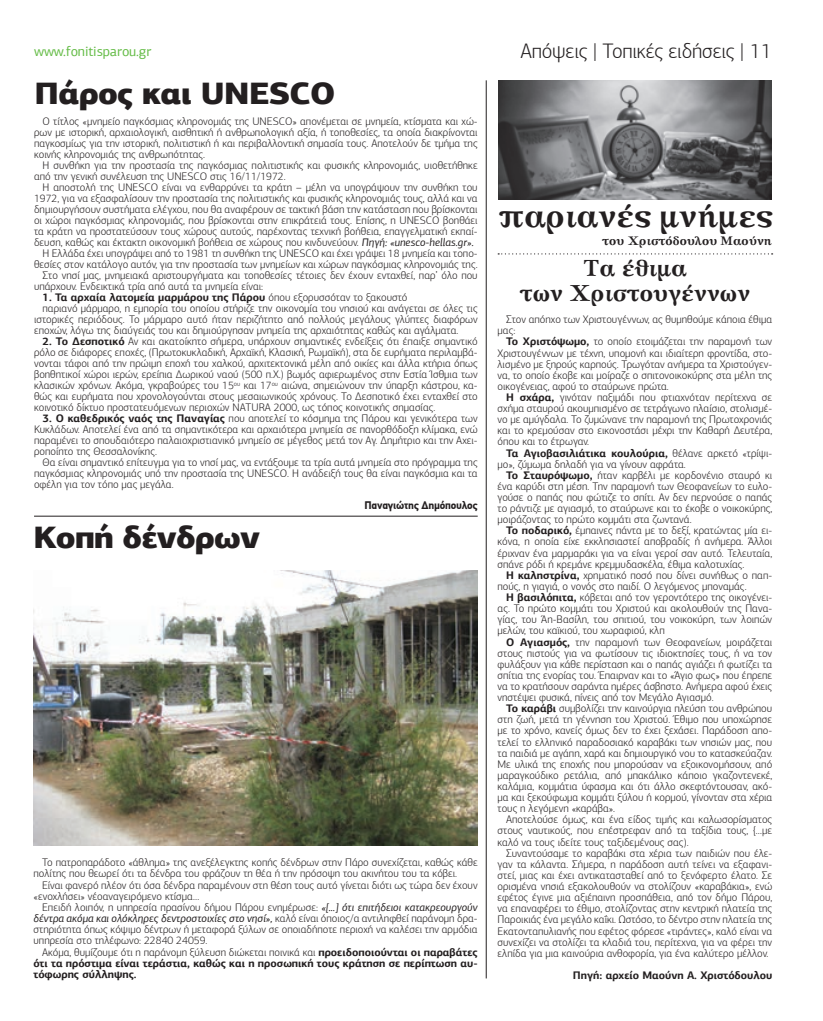
<style>
.page{position:relative;width:823px;height:1021px;background:#fff}
.page>*{position:absolute;margin:0;border:0;box-sizing:border-box;transform-origin:0 0}
.t1{font:900 31px "PF Agora Sans Pro";letter-spacing:-.02em;color:#231f20;scale:1.04 1}
.t2{font:700 30.7px "Apollonia";color:#231f20}
.t3{font:700 22px/25.1px "Apollonia";color:#231f20;text-align:center}
.t4{font:300 21px "PF Agora Sans Pro";letter-spacing:-.01em;color:#231f20}
.t5{font:14px "PF Agora Sans Pro";letter-spacing:-.01em;color:#65bc47}
.t6{font:700 11.8px "Apollonia";color:#231f20}
.t7{font:300 11px/11.1px "PF Agora Sans Pro";color:#231f20;text-align:justify}
.t8{font:700 11px/11.2px "PF Agora Sans Pro";color:#231f20;text-align:justify}
.t9{font:700 11px "PF Din Text Pro";letter-spacing:-.02em;color:#231f20}
.s1{font-weight:400;font-style:italic}
.s2{font-weight:300}
.s3{font-weight:700}
</style>
<div class="page">
<img style="left:498px;top:81px;width:273px;height:119px">
<svg style="left:498px;top:253px;width:274px;height:1px"></svg>
<img style="left:33px;top:570px;width:444px;height:275px">
<hr style="left:485px;top:80px;width:1px;height:898px;background:#231f20">
<hr style="left:34px;top:516px;width:443px;height:1px;background:#231f20">
<p class="t5" style="left:34px;top:43px;width:119px">www.fonitisparou.gr</p>
<h1 class="t1" style="left:34px;top:73px;width:291px">Πάρος και UNESCO</h1>
<p class="t7" style="left:34px;top:116px;width:445px;text-indent:9px">Ο τίτλος «μνημείο παγκόσμιας κληρονομιάς της UNESCO» απονέμεται σε μνημεία, κτίσματα και χώ&shy;ρων με ιστορική, αρχαιολογική, αισθητική ή ανθρωπολογική αξία, ή τοποθεσίες, τα οποία διακρίνονται παγκοσμίως για την ιστορική, πολιτιστική ή και περιβαλλοντική σημασία τους. Αποτελούν δε τμήμα της κοινής κληρονομιάς της ανθρωπότητας.</p>
<p class="t7" style="left:34px;top:160px;width:445px;text-indent:9px">Η συνθήκη για την προστασία της παγκόσμιας πολιτιστικής και φυσικής κληρονομιάς, υιοθετήθηκε από την γενική συνέλευση της UNESCO στις 16/11/1972.</p>
<p class="t7" style="left:43px;top:182px;width:436px">Η αποστολή της UNESCO είναι να ενθαρρύνει τα κράτη – μέλη να υπογράψουν την συνθήκη του</p>
<p class="t7" style="left:34px;top:193px;width:445px">1972, για να εξασφαλίσουν την προστασία της πολιτιστικής και φυσικής κληρονομιάς τους, αλλά και να</p>
<p class="t7" style="left:34px;top:204px;width:445px">δημιουργήσουν συστήματα ελέγχου, που θα αναφέρουν σε τακτική βάση την κατάσταση που βρίσκονται</p>
<p class="t7" style="left:34px;top:215px;width:445px">οι χώροι παγκόσμιας κληρονομιάς, που βρίσκονται στην επικράτειά τους. Επίσης, η UNESCO βοηθάει</p>
<p class="t7" style="left:34px;top:226px;width:445px">τα κράτη να προστατεύσουν τους χώρους αυτούς, παρέχοντας τεχνική βοήθεια, επαγγελματική εκπαί-</p>
<p class="t7" style="left:34px;top:237px;width:441px">δευση, καθώς και έκτακτη οικονομική βοήθεια σε χώρους που κινδυνεύουν. <span class="s1">Πηγή: «unesco-hellas.gr».</span></p>
<p class="t7" style="left:43px;top:248px;width:436px">Η Ελλάδα έχει υπογράψει από το 1981 τη συνθήκη της UNESCO και έχει γράψει 18 μνημεία και τοπο-</p>
<p class="t7" style="left:34px;top:259px;width:445px">θεσίες στον κατάλογο αυτόν, για την προστασία των μνημείων και χώρων παγκόσμιας κληρονομιάς της.</p>
<p class="t7" style="left:43px;top:270px;width:436px">Στο νησί μας, μνημειακά αριστουργήματα και τοποθεσίες τέτοιες δεν έχουν ενταχθεί, παρ’ όλο που</p>
<p class="t7" style="left:34px;top:281px;width:230px">υπάρχουν. Ενδεικτικά τρία από αυτά τα μνημεία είναι:</p>
<p class="t8" style="left:43px;top:292px;width:366px">1. Τα αρχαία λατομεία μαρμάρου της Πάρου <span class="s2">όπου εξορυσσόταν το ξακουστό</span></p>
<p class="t7" style="left:43px;top:303px;width:436px">παριανό μάρμαρο, η εμπορία του οποίου στήριζε την οικονομία του νησιού και ανάγεται σε όλες τις</p>
<p class="t7" style="left:34px;top:314px;width:445px">ιστορικές περιόδους. Το μάρμαρο αυτό ήταν περιζήτητο από πολλούς μεγάλους γλύπτες διαφόρων</p>
<p class="t7" style="left:34px;top:325px;width:425px">εποχών, λόγω της διαύγειάς του και δημιούργησαν μνημεία της αρχαιότητας καθώς και αγάλματα.</p>
<p class="t7" style="left:34px;top:336px;width:445px;text-indent:9px"><span class="s3">2. Το Δεσποτικό</span> Αν και ακατοίκητο σήμερα, υπάρχουν σημαντικές ενδείξεις ότι έπαιξε σημαντικό ρόλο σε διάφορες εποχές, (Πρωτοκυκλαδική, Αρχαϊκή, Κλασική, Ρωμαϊκή), στα δε ευρήματα περιλαμβά&shy;νονται τάφοι από την πρώιμη εποχή του χαλκού, αρχιτεκτονικά μέλη από οικίες και άλλα κτήρια όπως βοηθητικοί χώροι ιερών, ερείπια Δωρικού ναού (500 π.Χ.) βωμός αφιερωμένος στην Εστία Ίσθμια των κλασικών χρόνων. Ακόμα, γκραβούρες του 15<sup>ου</sup> και 17<sup>ου</sup> αιώνα, σημειώνουν την ύπαρξη κάστρου, κα&shy;θώς και ευρήματα που χρονολογούνται στους μεσαιωνικούς χρόνους. Το Δεσποτικό έχει ενταχθεί στο κοινοτικό δίκτυο προστατευόμενων περιοχών NATURA 2000, ως τόπος κοινοτικής σημασίας.</p>
<p class="t7" style="left:34px;top:413px;width:445px;text-indent:9px"><span class="s3">3. Ο καθεδρικός ναός της Παναγίας</span> που αποτελεί το κόσμημα της Πάρου και γενικότερα των Κυκλάδων. Αποτελεί ένα από τα σημαντικότερα και αρχαιότερα μνημεία σε πανορθόδοξη κλίμακα, ενώ παραμένει το σπουδαιότερο παλαιοχριστιανικό μνημείο σε μέγεθος μετά τον Αγ. Δημήτριο και την Αχει&shy;ροποίητο της Θεσσαλονίκης.</p>
<p class="t7" style="left:34px;top:457px;width:445px;text-indent:9px">Θα είναι σημαντικό επίτευγμα για το νησί μας, να εντάξουμε τα τρία αυτά μνημεία στο πρόγραμμα της παγκόσμιας κληρονομιάς υπό την προστασία της UNESCO. Η ανάδειξή τους θα είναι παγκόσμια και τα οφέλη για τον τόπο μας μεγάλα.</p>
<p class="t9" style="left:364px;top:499px;width:115px">Παναγιώτης Δημόπουλος</p>
<h1 class="t1" style="left:34px;top:517px;width:219px">Κοπή δένδρων</h1>
<p class="t7" style="left:34px;top:857px;width:445px;text-indent:9px">Το πατροπαράδοτο «άθλημα» της ανεξέλεγκτης κοπής δένδρων στην Πάρο συνεχίζεται, καθώς κάθε πολίτης που θεωρεί ότι τα δένδρα του φράζουν τη θέα ή την πρόσοψη του ακινήτου του τα κόβει.</p>
<p class="t7" style="left:34px;top:879px;width:445px;text-indent:9px">Είναι φανερό πλέον ότι όσα δένδρα παραμένουν στη θέση τους αυτό γίνεται διότι ως τώρα δεν έχουν «ενοχλήσει» νέοαναγειρόμενο κτίσμα…</p>
<p class="t7" style="left:34px;top:901px;width:445px;text-indent:9px">Επειδή λοιπόν, η υπηρεσία πρασίνου δήμου Πάρου ενημέρωσε: <span class="s1">«[…] ότι επιτήδειοι κατακρεουργούν δέντρα ακόμα και ολόκληρες δεντροστοιχίες στο νησί»,</span> καλό είναι όποιος/α αντιληφθεί παράνομη δρα&shy;στηριότητα όπως κόψιμο δέντρων ή μεταφορά ξύλων σε οποιαδήποτε περιοχή να καλέσει την αρμόδια υπηρεσία στο τηλέφωνο: 22840 24059.</p>
<p class="t8" style="left:34px;top:946px;width:445px;text-indent:9px"><span class="s2">Ακόμα, θυμίζουμε ότι η παράνομη ξύλευση διώκεται ποινικά και</span> προειδοποιούνται οι παραβάτες ότι τα πρόστιμα είναι τεράστια, καθώς και η προσωπική τους κράτηση σε περίπτωση αυ&shy;τόφωρης σύλληψης.</p>
<h3 class="t4" style="left:520px;top:39px;width:253px">Απόψεις | Τοπικές ειδήσεις | 11</h3>
<h2 class="t2" style="left:498px;top:196px;width:275px">παριανές μνήμες</h2>
<p class="t6" style="left:602px;top:233px;width:171px">του Χριστόδουλου Μαούνη</p>
<h3 class="t3" style="left:519px;top:256px;width:232px">Τα έθιμα<br>των Χριστουγέννων</h3>
<p class="t7" style="left:497px;top:314px;width:276px;text-indent:9px">Στον απόηχο των Χριστουγέννων, ας θυμηθούμε κάποια έθιμα μας:</p>
<p class="t7" style="left:497px;top:336px;width:276px;text-indent:9px"><span class="s3">Το Χριστόψωμο,</span> το οποίο ετοιμάζεται την παραμονή των Χριστουγέννων με τέχνη, υπομονή και ιδιαίτερη φροντίδα, στο&shy;λισμένο με ξηρούς καρπούς. Τρωγόταν ανήμερα τα Χριστούγεν&shy;να, το οποίο έκοβε και μοίραζε ο σπιτονοικοκύρης στα μέλη της οικογένειας, αφού το σταύρωνε πρώτα.</p>
<p class="t7" style="left:497px;top:392px;width:276px;text-indent:9px"><span class="s3">Η σχάρα,</span> γινόταν παξιμάδι που φτιαχνόταν περίτεχνα σε σχήμα σταυρού ακουμπισμένο σε τετράγωνο πλαίσιο, στολισμέ&shy;νο με αμύγδαλα. Το ζυμώνανε την παραμονή της Πρωτοχρονιάς και το κρεμούσαν στο εικονοστάσι μέχρι την Καθαρή Δευτέρα, όπου και το έτρωγαν.</p>
<p class="t7" style="left:497px;top:447px;width:276px;text-indent:9px"><span class="s3">Τα Αγιοβασιλιάτικα κουλούρια,</span> θέλανε αρκετό «τρίψι&shy;μο», ζύμωμα δηλαδή για να γίνουν αφράτα.</p>
<p class="t7" style="left:497px;top:469px;width:276px;text-indent:9px"><span class="s3">Το Σταυρόψωμο,</span> ήταν καρβέλι με κορδονένιο σταυρό κι ένα καρύδι στη μέση. Την παραμονή των Θεοφανείων το ευλο&shy;γούσε ο παπάς που φώτιζε το σπίτι. Αν δεν περνούσε ο παπάς το ράντιζε με αγιασμό, το σταύρωνε και το έκοβε ο νοικοκύρης, μοιράζοντας το πρώτο κομμάτι στα ζωντανά.</p>
<p class="t7" style="left:497px;top:525px;width:276px;text-indent:9px"><span class="s3">Το ποδαρικό,</span> έμπαινες πάντα με το δεξί, κρατώντας μία ει&shy;κόνα, η οποία είχε εκκλησιαστεί αποβραδίς ή ανήμερα. Άλλοι έριχναν ένα μαρμαράκι για να είναι γεροί σαν αυτό. Τελευταία, σπάνε ρόδι ή κρεμάνε κρεμμυδασκέλα, έθιμα καλοτυχίας.</p>
<p class="t7" style="left:497px;top:569px;width:276px;text-indent:9px"><span class="s3">Η καληστρίνα,</span> χρηματικό ποσό που δίνει συνήθως ο παπ&shy;πούς, η γιαγιά, ο νονός στο παιδί. Ο λεγόμενος μποναμάς.</p>
<p class="t7" style="left:497px;top:592px;width:276px;text-indent:9px"><span class="s3">Η βασιλόπιτα,</span> κόβεται από τον γεροντότερο της οικογένει&shy;ας. Το πρώτο κομμάτι του Χριστού και ακολουθούν της Πανα&shy;γίας, του Άη-Βασίλη, του σπιτιού, του νοικοκύρη, των λοιπών μελών, του καϊκιού, του χωραφιού, κλπ</p>
<p class="t7" style="left:497px;top:636px;width:276px;text-indent:9px"><span class="s3">Ο Αγιασμός,</span> την παραμονή των Θεοφανείων, μοιράζεται στους πιστούς για να φωτίσουν τις ιδιοκτησίες τους, ή να τον φυλάξουν για κάθε περίσταση και ο παπάς αγιάζει ή φωτίζει τα σπίτια της ενορίας του. Έπαιρναν και το «Άγιο φως» που έπρεπε να το κρατήσουν σαράντα ημέρες άσβηστο. Ανήμερα αφού έχεις νηστέψει φυσικά, πίνεις από τον Μεγάλο Αγιασμό.</p>
<p class="t7" style="left:497px;top:703px;width:276px;text-indent:9px"><span class="s3">Το καράβι</span> συμβολίζει την καινούργια πλεύση του ανθρώπου στη ζωή, μετά τη γέννηση του Χριστού. Έθιμο που υποχώρησε με το χρόνο, κανείς όμως δεν το έχει ξεχάσει. Παράδοση απο&shy;τελεί το ελληνικό παραδοσιακό καραβάκι των νησιών μας, που τα παιδιά με αγάπη, χαρά και δημιουργικό νου το κατασκεύαζαν.<br>Με υλικά της εποχής που μπορούσαν να εξοικονομήσουν, από μαραγκούδικο ρετάλια, από μπακάλικο κάποιο γκαζοντενεκέ, καλάμια, κομμάτια ύφασμα και ότι άλλο σκεφτόντουσαν, ακό&shy;μα και ξεκούφωμα κομμάτι ξύλου ή κορμού, γίνονταν στα χέρια τους η λεγόμενη «καράβα».</p>
<p class="t7" style="left:497px;top:814px;width:276px;text-indent:9px">Αποτελούσε όμως, και ένα είδος τιμής και καλωσορίσματος στους ναυτικούς, που επέστρεφαν από τα ταξίδια τους, {…με καλό να τους ιδείτε τους ταξιδεμένους σας).</p>
<p class="t7" style="left:497px;top:847px;width:276px;text-indent:9px">Συναντούσαμε το καραβάκι στα χέρια των παιδιών που έλε&shy;γαν τα κάλαντα. Σήμερα, η παράδοση αυτή τείνει να εξαφανι&shy;στεί, μιας και έχει αντικατασταθεί από το ξενόφερτο έλατο. Σε ορισμένα νησιά εξακολουθούν να στολίζουν «καραβάκια», ενώ εφέτος έγινε μια αξιέπαινη προσπάθεια, από τον δήμο Πάρου, να επαναφέρει το έθιμο, στολίζοντας στην κεντρική πλατεία της Παροικιάς ένα μεγάλο καΐκι. Ωστόσο, το δέντρο στην πλατεία της Εκατονταπυλιανής που εφέτος φόρεσε «τιράντες», καλό είναι να συνεχίζει να στολίζει τα κλαδιά του, περίτεχνα, για να φέρει την ελπίδα για μια καινούρια ανθοφορία, για ένα καλύτερο μέλλον.</p>
<p class="t8" style="left:572px;top:969px;width:201px">Πηγή: αρχείο Μαούνη Α. Χριστόδουλου</p>
</div>
